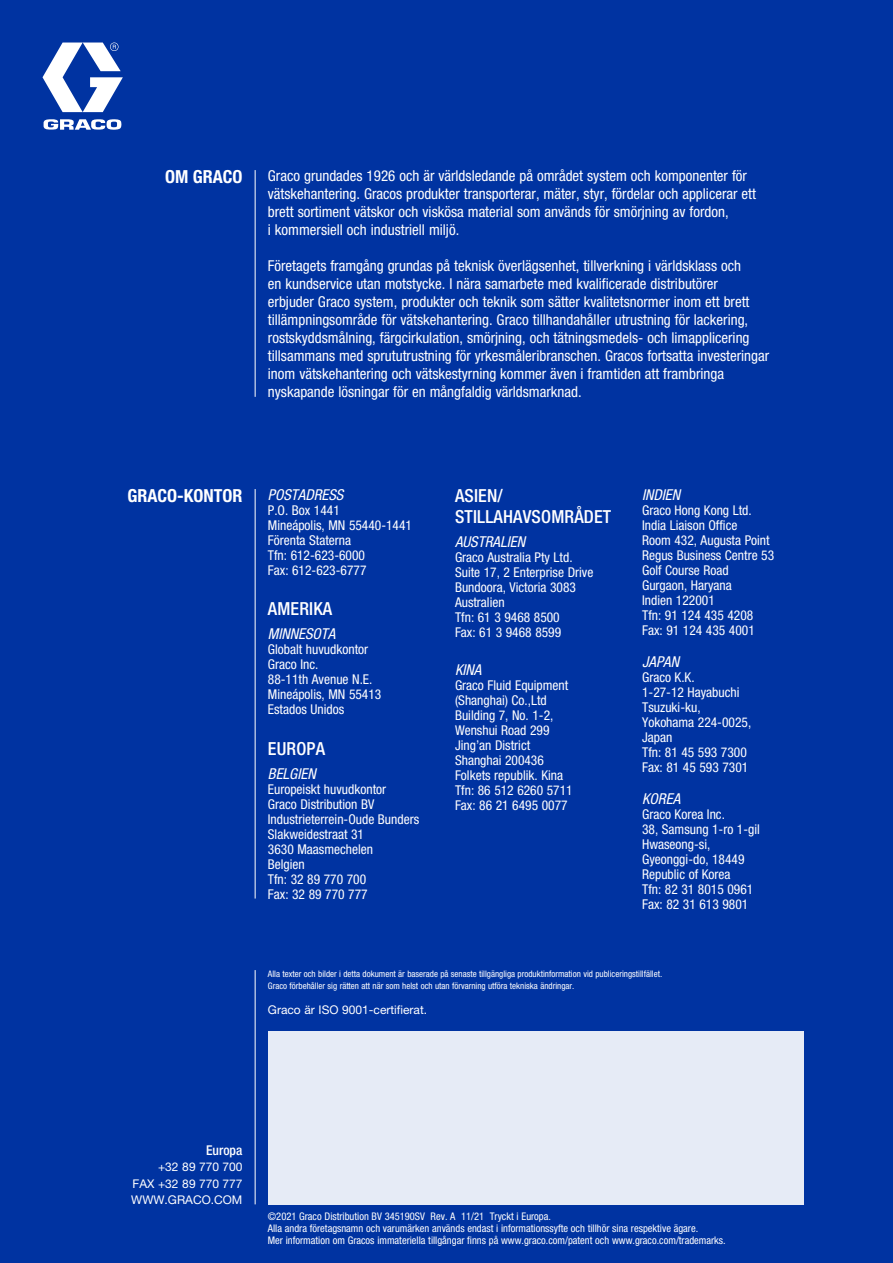
<style>
.page{position:relative;width:893px;height:1263px;background:#0033a1}
.page>*{position:absolute;margin:0;border:0;box-sizing:border-box;transform-origin:0 0}
.t1{font:500 condensed 18px/21px "Helvetica Neue LT Std";letter-spacing:.01em;color:#fff}
.t2{font:700 condensed 18px "Helvetica Neue LT Std";color:#fff}
.t3{font:condensed 15px/18px "Helvetica Neue LT Std";color:#fff}
.t4{font:italic condensed 15px "Helvetica Neue LT Std";color:#fff}
.t5{font:condensed 13.5px/15px "Helvetica Neue LT Std";color:#fff}
.t6{font:500 condensed 13.5px "Helvetica Neue LT Std";color:#fff}
.t7{font:12px/16.5px "Helvetica Neue LT Std";color:#fff;text-align:justify}
.t8{font:condensed 10.5px/12px "Helvetica Neue LT Std";color:#fff}
.t9{font:condensed 9px/12px "Helvetica Neue LT Std";color:#fff}
</style>
<div class="page">
<div style="left:268px;top:1031px;width:536px;height:173px;background:#e6ebf6"></div>
<svg style="left:43px;top:43px;width:80px;height:87px"></svg>
<hr style="left:255px;top:170px;width:1px;height:227px;background:#fff">
<hr style="left:255px;top:970px;width:1px;height:234px;background:#fff">
<hr style="left:255px;top:489px;width:1px;height:409px;background:#fff">
<h1 class="t2" style="left:165px;top:166px;width:79px">OM GRACO</h1>
<p class="t3" style="left:268px;top:166px;width:490px">Graco grundades 1926 och är världsledande på området system och komponenter för vätskehantering. Gracos produkter transporterar, mäter, styr, fördelar och applicerar ett brett sortiment vätskor och viskösa material som används för smörjning av fordon,<br>i kommersiell och industriell miljö.</p>
<p class="t3" style="left:268px;top:256px;width:503px">Företagets framgång grundas på teknisk överlägsenhet, tillverkning i världsklass och<br>en kundservice utan motstycke. I nära samarbete med kvalificerade distributörer<br>erbjuder Graco system, produkter och teknik som sätter kvalitetsnormer inom ett brett tillämpningsområde för vätskehantering. Graco tillhandahåller utrustning för lackering, rostskyddsmålning, färgcirkulation, smörjning, och tätningsmedels- och limapplicering tillsammans med sprututrustning för yrkesmåleribranschen. Gracos fortsatta investeringar inom vätskehantering och vätskestyrning kommer även i framtiden att frambringa nyskapande lösningar för en mångfaldig världsmarknad.</p>
<h1 class="t2" style="left:127px;top:485px;width:117px">GRACO-KONTOR</h1>
<p class="t4" style="left:268px;top:486px;width:77px">POSTADRESS</p>
<p class="t5" style="left:268px;top:502px;width:146px">P.O. Box 1441<br>Mineápolis, MN 55440-1441<br>Förenta Staterna<br>Tfn: 612-623-6000<br>Fax: 612-623-6777</p>
<h1 class="t1" style="left:268px;top:598px;width:66px">AMERIKA</h1>
<p class="t4" style="left:268px;top:625px;width:69px">MINNESOTA</p>
<p class="t5" style="left:268px;top:642px;width:115px">Globalt huvudkontor<br>Graco Inc.<br>88-11th Avenue N.E.<br>Mineápolis, MN 55413<br>Estados Unidos</p>
<h1 class="t1" style="left:268px;top:737px;width:59px">EUROPA</h1>
<p class="t4" style="left:268px;top:764px;width:49px">BELGIEN</p>
<p class="t5" style="left:268px;top:781px;width:153px">Europeiskt huvudkontor<br>Graco Distribution BV<br>Industrieterrein-Oude Bunders<br>Slakweidestraat 31<br>3630 Maasmechelen<br>Belgien<br>Tfn: 32 89 770 700<br>Fax: 32 89 770 777</p>
<h1 class="t1" style="left:455px;top:485px;width:158px">ASIEN/<br>STILLAHAVSOMRÅDET</h1>
<p class="t4" style="left:455px;top:533px;width:72px">AUSTRALIEN</p>
<p class="t5" style="left:455px;top:549px;width:140px">Graco Australia Pty Ltd.<br>Suite 17, 2 Enterprise Drive<br>Bundoora, Victoria 3083<br>Australien<br>Tfn: 61 3 9468 8500<br>Fax: 61 3 9468 8599</p>
<p class="t4" style="left:455px;top:661px;width:28px">KINA</p>
<p class="t5" style="left:455px;top:678px;width:119px">Graco Fluid Equipment (Shanghai) Co.,Ltd<br>Building 7, No. 1-2,<br>Wenshui Road 299<br>Jing’an District<br>Shanghai 200436<br>Folkets republik. Kina<br>Tfn: 86 512 6260 5711<br>Fax: 86 21 6495 0077</p>
<p class="t4" style="left:642px;top:486px;width:40px">INDIEN</p>
<p class="t5" style="left:642px;top:502px;width:134px">Graco Hong Kong Ltd.<br>India Liaison Office<br>Room 432, Augusta Point<br>Regus Business Centre 53<br>Golf Course Road<br>Gurgaon, Haryana<br>Indien 122001<br>Tfn: 91 124 435 4208<br>Fax: 91 124 435 4001</p>
<p class="t4" style="left:642px;top:653px;width:38px">JAPAN</p>
<p class="t5" style="left:642px;top:669px;width:111px">Graco K.K.<br>1-27-12 Hayabuchi<br>Tsuzuki-ku,<br>Yokohama 224-0025,<br>Japan<br>Tfn: 81 45 593 7300<br>Fax: 81 45 593 7301</p>
<p class="t4" style="left:642px;top:790px;width:40px">KOREA</p>
<p class="t5" style="left:642px;top:806px;width:119px">Graco Korea Inc.<br>38, Samsung 1-ro 1-gil<br>Hwaseong-si,<br>Gyeonggi-do, 18449<br>Republic of Korea<br>Tfn: 82 31 8015 0961<br>Fax: 82 31 613 9801</p>
<p class="t9" style="left:268px;top:967px;width:396px">Alla texter och bilder i detta dokument är baserade på senaste tillgängliga produktinformation vid publiceringstillfället.<br>Graco förbehåller sig rätten att när som helst och utan förvarning utföra tekniska ändringar.</p>
<p class="t7" style="left:268px;top:1001px;width:161px">Graco är ISO 9001-certifierat.</p>
<p class="t6" style="left:206px;top:1142px;width:38px">Europa</p>
<p class="t7" style="left:131px;top:1159px;width:113px;text-indent:27px">+32 89 770 700<br>FAX +32 89 770 777<br>WWW.GRACO.COM</p>
<p class="t8" style="left:268px;top:1210px;width:459px">©2021 Graco Distribution BV 345190SV Rev. A 11/21 Tryckt i Europa.<br>Alla andra företagsnamn och varumärken används endast i informationssyfte och tillhör sina respektive ägare.<br>Mer information om Gracos immateriella tillgångar finns på www.graco.com/patent och www.graco.com/trademarks.</p>
</div>
